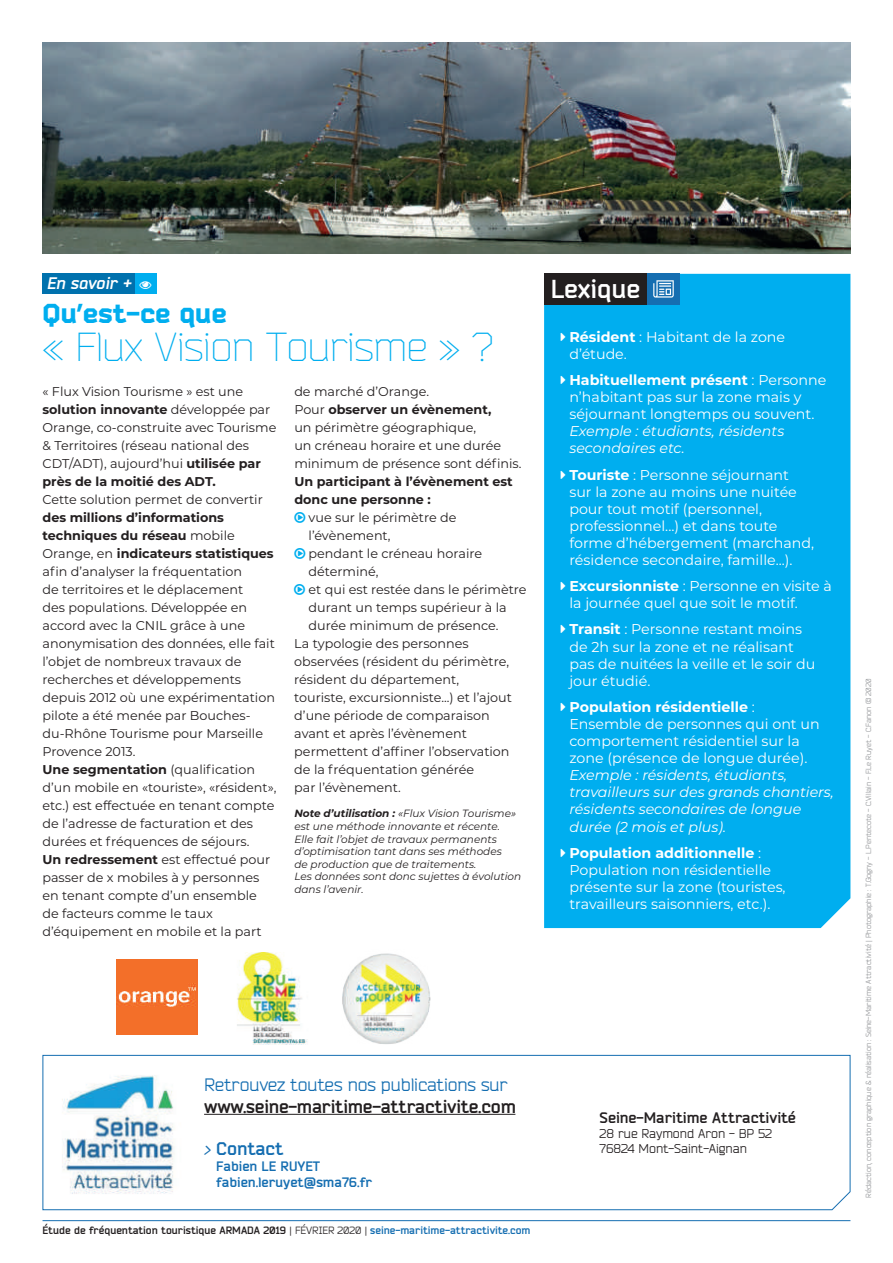
<style>
.page{position:relative;width:893px;height:1263px;background:#fff}
.page>*{position:absolute;margin:0;border:0;box-sizing:border-box;transform-origin:0 0}
.t1{font:300 40.5px "Bender";color:#00aeef}
.t2{font:900 27px "Bender";color:#00aeef}
.t3{font:700 25.65px "Bender";color:#fff}
.t4{font:700 18px "Bender";letter-spacing:-.01em;color:#231f20}
.t5{font:18px "Bender";letter-spacing:-.01em;color:#156eb1}
.t6{font:700 18px "Bender";color:#156eb1}
.t7{font:italic 700 16.5px "Bender";color:#fff}
.t8{font:700 15px "Bender";color:#231f20}
.t9{font:14.25px/17.1px "Montserrat";color:#fff}
.t10{font:italic 14.25px/17.1px "Montserrat";color:#fff}
.t11{font:700 13.5px/16.2px "Bender";color:#156eb1}
.t12{font:12.75px/18px "Montserrat";color:#231f20}
.t13{font:700 12.75px/18px "Montserrat";color:#231f20}
.t14{font:12.75px/15.3px "Bender";color:#231f20}
.t15{font:italic 10.5px/12.6px "Montserrat";color:#231f20}
.t16{font:700 10.5px "Bender";color:#231f20}
.t17{font:7.5px "Bender";color:#939598}
.s1{font-weight:700}
.s2{font-weight:400;font-style:italic}
.s3{font-weight:400}
.s4{color:#156eb1}
</style>
<div class="page">
<hr style="left:43px;top:1220px;width:807px;height:1px;background:#156eb1">
<div style="left:544px;top:274px;width:306px;height:654px;background:#00aeef"></div>
<img style="left:117px;top:959px;width:80px;height:75px">
<img style="left:237px;top:953px;width:71px;height:92px">
<img style="left:342px;top:953px;width:89px;height:91px">
<img style="left:43px;top:43px;width:807px;height:210px">
<div style="left:544px;top:273px;width:103px;height:32px;background:#231f20"></div>
<div style="left:647px;top:273px;width:33px;height:32px;background:#156eb1"></div>
<svg style="left:653px;top:280px;width:21px;height:18px"></svg>
<svg style="left:42px;top:1054px;width:809px;height:156px"></svg>
<hr style="left:204px;top:1114px;width:311px;height:1px;background:#231f20">
<img style="left:47px;top:1060px;width:145px;height:145px">
<div style="left:43px;top:273px;width:92px;height:20px;background:#0071ad"></div>
<div style="left:135px;top:273px;width:21px;height:20px;background:#00aeef"></div>
<svg style="left:561px;top:332px;width:4px;height:9px"></svg>
<svg style="left:561px;top:376px;width:4px;height:8px"></svg>
<svg style="left:561px;top:470px;width:4px;height:9px"></svg>
<svg style="left:561px;top:582px;width:4px;height:8px"></svg>
<svg style="left:561px;top:625px;width:4px;height:8px"></svg>
<svg style="left:561px;top:702px;width:4px;height:9px"></svg>
<svg style="left:561px;top:848px;width:4px;height:9px"></svg>
<p class="t7" style="left:47px;top:273px;width:106px">En savoir + ■</p>
<h2 class="t2" style="left:43px;top:297px;width:186px">Qu’est-ce que</h2>
<h1 class="t1" style="left:43px;top:322px;width:452px">« Flux Vision Tourisme » ?</h1>
<p class="t12" style="left:43px;top:382px;width:235px">« Flux Vision Tourisme » est une <span class="s1">solution innovante</span> développée par Orange, co-construite avec Tourisme &amp; Territoires (réseau national des CDT/ADT), aujourd’hui <span class="s1">utilisée par près de la moitié des ADT.</span></p>
<p class="t12" style="left:43px;top:490px;width:222px">Cette solution permet de convertir</p>
<p class="t12" style="left:43px;top:508px;width:235px"><span class="s1">des millions d’informations techniques du réseau</span> mobile<br>Orange, en <span class="s1">indicateurs statistiques </span>afin d’analyser la fréquentation<br>de territoires et le déplacement<br>des populations. Développée en accord avec la CNIL grâce à une anonymisation des données, elle fait l’objet de nombreux travaux de recherches et développements depuis 2012 où une expérimentation pilote a été menée par Bouches&shy;du-Rhône Tourisme pour Marseille<br>Provence 2013.<br><span class="s1">Une segmentation</span> (qualification d’un mobile en «touriste», «résident», etc.) est effectuée en tenant compte de l’adresse de facturation et des durées et fréquences de séjours.<br><span class="s1">Un redressement</span> est effectué pour passer de x mobiles à y personnes en tenant compte d’un ensemble<br>de facteurs comme le taux d’équipement en mobile et la part</p>
<p class="t12" style="left:294px;top:382px;width:229px">de marché d’Orange.<br>Pour <span class="s1">observer un évènement,<br></span>un périmètre géographique,<br>un créneau horaire et une durée minimum de présence sont définis.</p>
<p class="t13" style="left:294px;top:472px;width:220px">Un participant à l’évènement est donc une personne :</p>
<p class="t12" style="left:309px;top:508px;width:149px">vue sur le périmètre de</p>
<p class="t12" style="left:309px;top:526px;width:84px">l’évènement,</p>
<p class="t12" style="left:309px;top:544px;width:175px">pendant le créneau horaire</p>
<p class="t12" style="left:309px;top:562px;width:72px">déterminé,</p>
<p class="t12" style="left:309px;top:580px;width:219px">et qui est restée dans le périmètre</p>
<p class="t12" style="left:309px;top:598px;width:200px">durant un temps supérieur à la</p>
<p class="t12" style="left:309px;top:616px;width:191px">durée minimum de présence.</p>
<p class="t12" style="left:294px;top:634px;width:176px">La typologie des personnes</p>
<p class="t12" style="left:294px;top:652px;width:216px">observées (résident du périmètre,</p>
<p class="t12" style="left:294px;top:670px;width:166px">résident du département,</p>
<p class="t12" style="left:294px;top:688px;width:219px">touriste, excursionniste...) et l’ajout</p>
<p class="t12" style="left:294px;top:706px;width:197px">d’une période de comparaison</p>
<p class="t12" style="left:294px;top:724px;width:174px">avant et après l’évènement</p>
<p class="t12" style="left:294px;top:742px;width:217px">permettent d’affiner l’observation</p>
<p class="t12" style="left:294px;top:760px;width:181px">de la fréquentation générée</p>
<p class="t12" style="left:294px;top:778px;width:108px">par l’évènement.</p>
<p class="t15" style="left:294px;top:807px;width:228px"><span class="s1">Note d’utilisation :</span> «Flux Vision Tourisme» est une méthode innovante et récente.<br>Elle fait l’objet de travaux permanents d’optimisation tant dans ses méthodes<br>de production que de traitements.<br>Les données sont donc sujettes à évolution dans l’avenir.</p>
<h3 class="t3" style="left:551px;top:273px;width:91px">Lexique</h3>
<p class="t9" style="left:569px;top:328px;width:217px"><span class="s1">Résident</span> : Habitant de la zone d’étude.</p>
<p class="t9" style="left:569px;top:371px;width:259px"><span class="s1">Habituellement présent</span> : Personne n’habitant pas sur la zone mais y séjournant longtemps ou souvent.</p>
<p class="t10" style="left:569px;top:422px;width:216px">Exemple : étudiants, résidents secondaires etc.</p>
<p class="t9" style="left:569px;top:465px;width:246px"><span class="s1">Touriste</span> : Personne séjournant sur la zone au moins une nuitée pour tout motif (personnel, professionnel...) et dans toute forme d’hébergement (marchand, résidence secondaire, famille...).</p>
<p class="t9" style="left:569px;top:577px;width:264px"><span class="s1">Excursionniste</span> : Personne en visite à la journée quel que soit le motif.</p>
<p class="t9" style="left:569px;top:620px;width:247px"><span class="s1">Transit</span> : Personne restant moins de 2h sur la zone et ne réalisant pas de nuitées la veille et le soir du jour étudié.</p>
<p class="t9" style="left:569px;top:698px;width:252px"><span class="s1">Population résidentielle</span> :<br>Ensemble de personnes qui ont un comportement résidentiel sur la zone (présence de longue durée).</p>
<p class="t10" style="left:569px;top:766px;width:266px">Exemple : résidents, étudiants, travailleurs sur des grands chantiers, résidents secondaires de longue durée (2 mois et plus).</p>
<p class="t9" style="left:569px;top:844px;width:218px"><span class="s1">Population additionnelle</span> :<br>Population non résidentielle présente sur la zone (touristes, travailleurs saisonniers, etc.).</p>
<h3 class="t5" style="left:204px;top:1074px;width:305px">Retrouvez toutes nos publications sur</h3>
<h3 class="t4" style="left:204px;top:1095px;width:313px">www.seine-maritime-attractivite.com</h3>
<h3 class="t6" style="left:204px;top:1137px;width:81px"><span class="s2">&gt;</span> Contact</h3>
<p class="t11" style="left:216px;top:1158px;width:157px">Fabien LE RUYET fabien.leruyet@sma76.fr</p>
<p class="t16" style="left:43px;top:1224px;width:489px">Étude de fréquentation touristique ARMADA 2019 <span class="s3">| FÉVRIER 2020 |</span> <span class="s4">seine-maritime-attractivite.com</span></p>
<p class="t8" style="left:600px;top:1108px;width:198px">Seine-Maritime Attractivité</p>
<p class="t14" style="left:600px;top:1126px;width:174px">28 rue Raymond Aron - BP 52<br>76824 Mont-Saint-Aignan</p>
<p class="t17" style="left:864px;top:1198px;width:521px;rotate:-90deg">Rédaction, conception graphique &amp; réalisation : Seine-Maritime Attractivité | Photographie : T.Gogny - L.Pentecote - C.Villain - F.Le Ruyet - C.Fanon © 2020</p>
</div>
